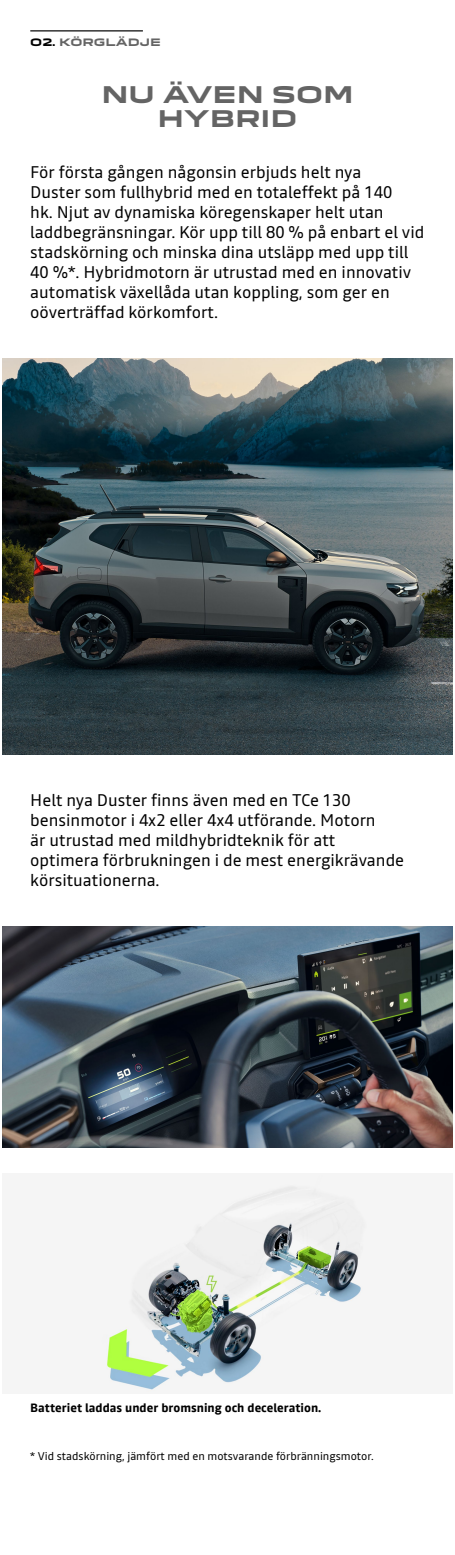
<style>
.page{position:relative;width:455px;height:1555px;background:#fff}
.page>*{position:absolute;margin:0;border:0;box-sizing:border-box;transform-origin:0 0}
.t1{font:700 22.4px/24.4px "Dacia Block Extended";color:#646464;text-align:center}
.t2{font:16.8px/20px "Read";color:#000}
.t3{font:700 12px "Read";color:#000}
.t4{font:11.2px "Read";color:#000}
.t5{font:700 10px "Dacia Block Extended";color:#646464}
.s1{color:#000}
</style>
<div class="page">
<img style="left:2px;top:926px;width:450px;height:221px">
<img style="left:2px;top:359px;width:450px;height:395px">
<img style="left:101px;top:1175px;width:266px;height:217px">
<hr style="left:30px;top:30px;width:113px;height:1px;background:#000">
<p class="t5" style="left:30px;top:37px;width:132px"><span class="s1">O2.</span> KÖRGLÄDJE</p>
<h1 class="t1" style="left:101px;top:83px;width:253px">NU ÄVEN SOM<br>HYBRID</h1>
<p class="t2" style="left:30px;top:162px;width:395px">För första gången någonsin erbjuds helt nya<br>Duster som fullhybrid med en totaleffekt på 140<br>hk. Njut av dynamiska köregenskaper helt utan laddbegränsningar. Kör upp till 80 % på enbart el vid stadskörning och minska dina utsläpp med upp till 40 %*. Hybridmotorn är utrustad med en innovativ automatisk växellåda utan koppling, som ger en oöverträffad körkomfort.</p>
<p class="t2" style="left:30px;top:790px;width:375px">Helt nya Duster finns även med en TCe 130 bensinmotor i 4x2 eller 4x4 utförande. Motorn<br>är utrustad med mildhybridteknik för att optimera förbrukningen i de mest energikrävande körsituationerna.</p>
<p class="t3" style="left:30px;top:1398px;width:292px">Batteriet laddas under bromsning och deceleration.</p>
<p class="t4" style="left:30px;top:1447px;width:345px">* Vid stadskörning, jämfört med en motsvarande förbränningsmotor.</p>
</div>
